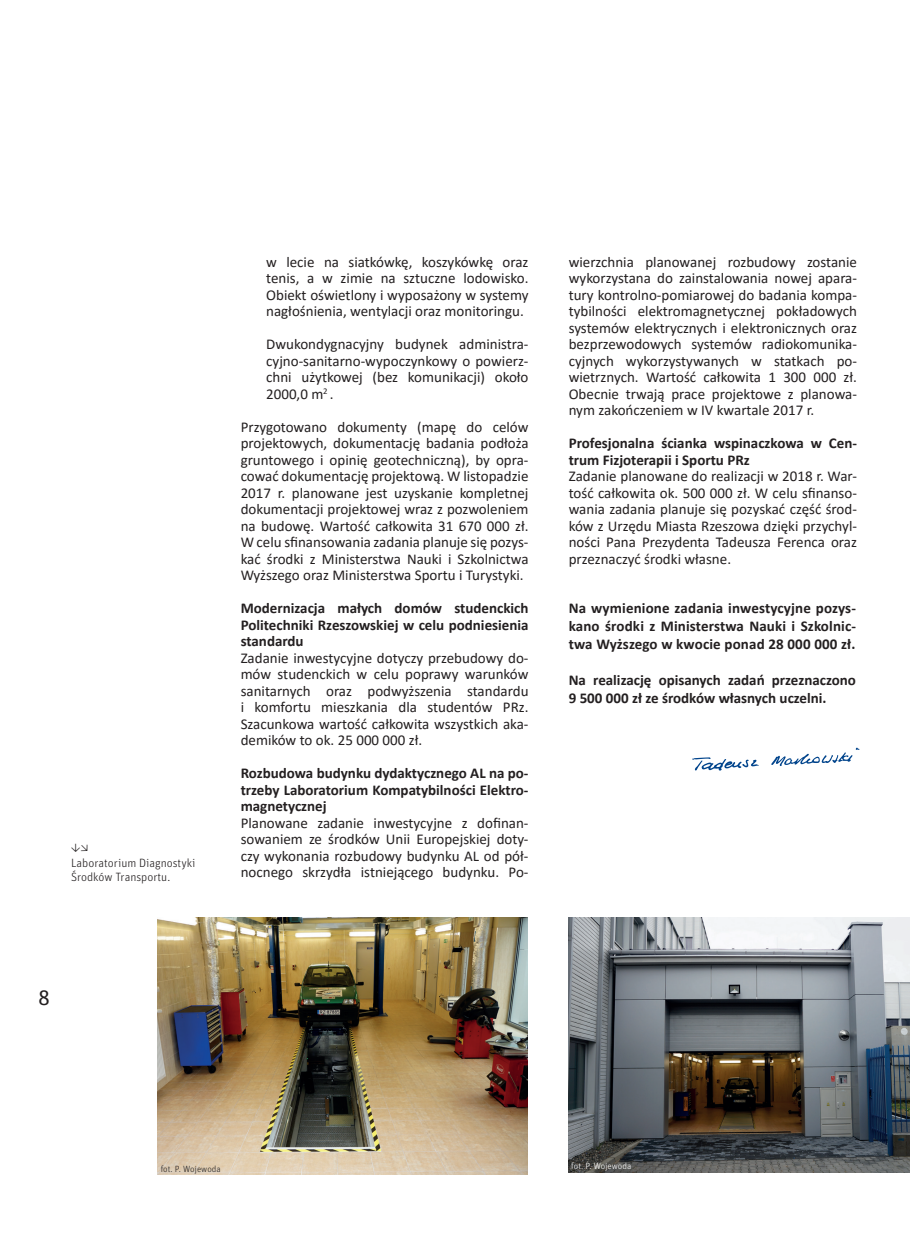
<style>
.page{position:relative;width:910px;height:1246px;background:#fff}
.page>*{position:absolute;margin:0;border:0;box-sizing:border-box;transform-origin:0 0}
.t1{font:21px "Unit Pro";color:#231f20}
.t2{font:15px/16.5px "Calibri";color:#231f20;text-align:justify}
.t3{font:700 15px/16.5px "Calibri";color:#231f20;text-align:justify}
.t4{font:300 12px/14.4px "Unit Pro";color:#231f20}
.t5{font:300 9px "Unit Pro";color:#282526}
.t6{font:300 9px "Unit Pro";color:#fff}
</style>
<div class="page">
<svg style="left:692px;top:757px;width:67px;height:14px"></svg>
<svg style="left:771px;top:748px;width:88px;height:18px"></svg>
<img style="left:157px;top:917px;width:371px;height:258px">
<img style="left:569px;top:917px;width:341px;height:256px">
<p class="t4" style="left:71px;top:841px;width:126px">↓↘<br>Laboratorium Diagnostyki<br>Środków Transportu.</p>
<h1 class="t1" style="left:38px;top:985px;width:13px">8</h1>
<p class="t2" style="left:266px;top:253px;width:264px">w lecie na siatkówkę, koszykówkę oraz tenis, a w zimie na sztuczne lodowisko.<br>Obiekt oświetlony i wyposażony w systemy nagłośnienia, wentylacji oraz monitoringu.</p>
<p class="t2" style="left:266px;top:335px;width:264px">Dwukondygnacyjny budynek administra&shy;cyjno-sanitarno-wypoczynkowy o powierz&shy;chni użytkowej (bez komunikacji) około 2000,0 m<sup>2</sup> .</p>
<p class="t2" style="left:241px;top:418px;width:289px">Przygotowano dokumenty (mapę do celów projektowych, dokumentację badania podłoża gruntowego i opinię geotechniczną), by opra&shy;cować dokumentację projektową. W listopadzie 2017 r. planowane jest uzyskanie kompletnej dokumentacji projektowej wraz z pozwoleniem na budowę. Wartość całkowita 31 670 000 zł.<br>W celu sfinansowania zadania planuje się pozys&shy;kać środki z Ministerstwa Nauki i Szkolnictwa Wyższego oraz Ministerstwa Sportu i Turystyki.</p>
<p class="t3" style="left:241px;top:599px;width:289px">Modernizacja małych domów studenckich Politechniki Rzeszowskiej w celu podniesienia standardu</p>
<p class="t2" style="left:241px;top:649px;width:289px">Zadanie inwestycyjne dotyczy przebudowy do&shy;mów studenckich w celu poprawy warunków sanitarnych oraz podwyższenia standardu i komfortu mieszkania dla studentów PRz.<br>Szacunkowa wartość całkowita wszystkich aka&shy;demików to ok. 25 000 000 zł.</p>
<p class="t3" style="left:241px;top:764px;width:289px">Rozbudowa budynku dydaktycznego AL na po&shy;trzeby Laboratorium Kompatybilności Elektro&shy;magnetycznej</p>
<p class="t2" style="left:241px;top:814px;width:289px">Planowane zadanie inwestycyjne z dofinan&shy;sowaniem ze środków Unii Europejskiej doty&shy;czy wykonania rozbudowy budynku AL od pół&shy;nocnego skrzydła istniejącego budynku. Po-</p>
<p class="t2" style="left:569px;top:253px;width:290px">wierzchnia planowanej rozbudowy zostanie wykorzystana do zainstalowania nowej apara&shy;tury kontrolno-pomiarowej do badania kompa&shy;tybilności elektromagnetycznej pokładowych systemów elektrycznych i elektronicznych oraz bezprzewodowych systemów radiokomunika&shy;cyjnych wykorzystywanych w statkach po&shy;wietrznych. Wartość całkowita 1 300 000 zł.<br>Obecnie trwają prace projektowe z planowa&shy;nym zakończeniem w IV kwartale 2017 r.</p>
<p class="t3" style="left:569px;top:434px;width:290px">Profesjonalna ścianka wspinaczkowa w Cen&shy;trum Fizjoterapii i Sportu PRz</p>
<p class="t2" style="left:569px;top:467px;width:290px">Zadanie planowane do realizacji w 2018 r. War&shy;tość całkowita ok. 500 000 zł. W celu sfinanso&shy;wania zadania planuje się pozyskać część środ&shy;ków z Urzędu Miasta Rzeszowa dzięki przychyl&shy;ności Pana Prezydenta Tadeusza Ferenca oraz przeznaczyć środki własne.</p>
<p class="t3" style="left:569px;top:598px;width:289px;line-height:18px">Na wymienione zadania inwestycyjne pozys&shy;kano środki z Ministerstwa Nauki i Szkolnic&shy;twa Wyższego w kwocie ponad 28 000 000 zł.</p>
<p class="t3" style="left:569px;top:670px;width:289px;line-height:18px">Na realizację opisanych zadań przeznaczono<br>9 500 000 zł ze środków własnych uczelni.</p>
<p class="t5" style="left:161px;top:1163px;width:61px">fot. P. Wojewoda</p>
<p class="t6" style="left:571px;top:1161px;width:61px">fot. P. Wojewoda</p>
</div>
